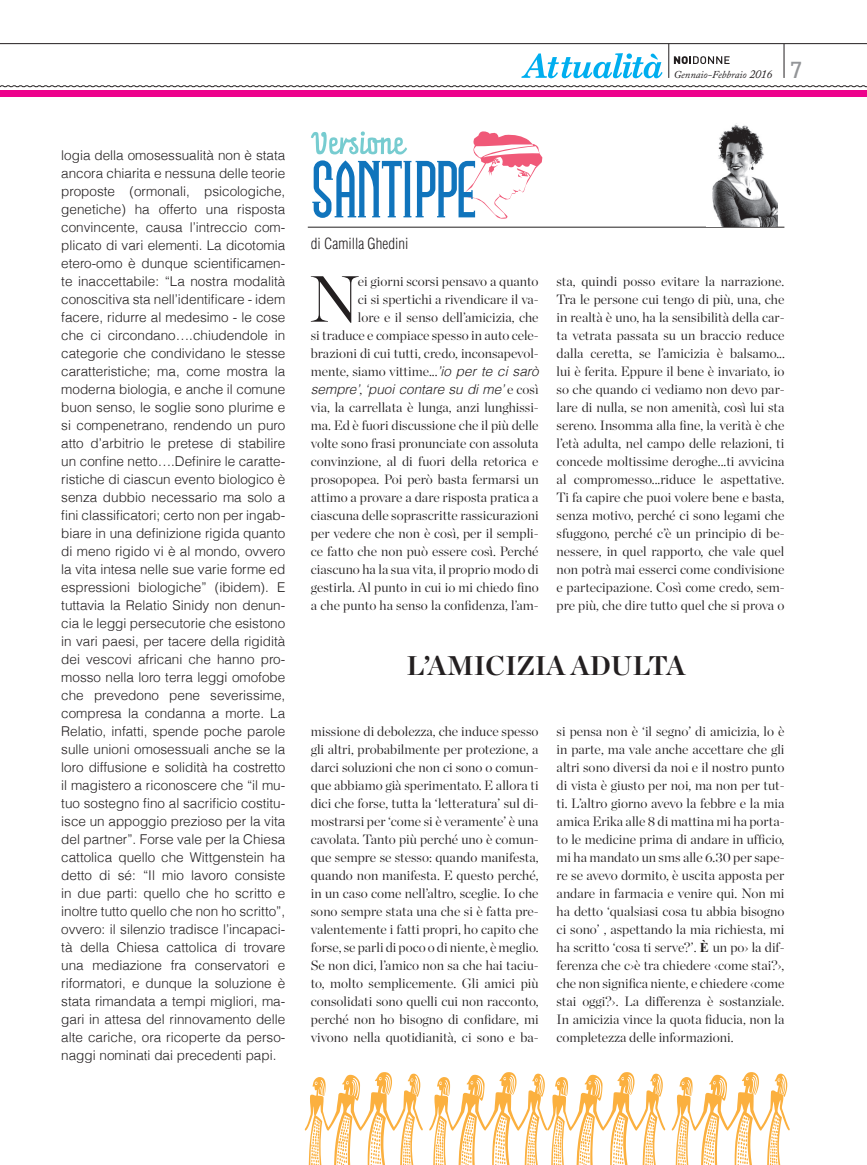
<style>
.page{position:relative;width:867px;height:1165px;background:#fff}
.page>*{position:absolute;margin:0;border:0;box-sizing:border-box;transform-origin:0 0}
.t1{font:300 65.1px "Chronicle Display";color:#231f20}
.t2{font:700 27px "Chronicle Display";color:#231f20}
.t3{font:300 condensed 15px "Helvetica";color:#231f20}
.t4{font:300 13.5px/18px "Chronicle Display";color:#231f20;text-align:justify}
.t5{font:300 13.5px/18px "Helvetica";color:#231f20;text-align:justify}
.t6{font:italic 300 13.5px "Helvetica";color:#231f20}
.t7{font:italic 10.5px "Adobe Caslon Pro";color:#231f20}
.s1{font-size:12px}
.s2{font-family:"The Serif Caps";font-style:normal;font-size:24px;color:#939598}
.s3{font-family:"Helvetica";font-style:italic}
.s4{font-family:"Chronicle Display";font-style:normal}
.s5{font-family:"Times New Roman";font-weight:700}
</style>
<div class="page">
<div style="left:0;top:90px;width:867px;height:7px;background:#ed028c"></div>
<svg style="left:674px;top:56px;width:55px;height:8px"></svg>
<svg style="left:0;top:85px;width:867px;height:3px"></svg>
<hr style="left:783px;top:44px;width:1px;height:34px;background:#231f20">
<hr style="left:668px;top:44px;width:1px;height:34px;background:#231f20">
<hr style="left:0;top:43px;width:867px;height:1px;background:#231f20">
<svg style="left:521px;top:53px;width:141px;height:25px"></svg>
<svg style="left:305px;top:1072px;width:118px;height:92px"></svg>
<svg style="left:429px;top:1072px;width:236px;height:92px"></svg>
<svg style="left:671px;top:1072px;width:118px;height:92px"></svg>
<svg style="left:311px;top:131px;width:231px;height:88px"></svg>
<hr style="left:308px;top:227px;width:476px;height:1px;background:#231f20">
<img style="left:712px;top:123px;width:65px;height:104px">
<p class="t7" style="left:674px;top:68px;width:129px">Gennaio-Febbraio <span class="s1">2016</span> <span class="s2">7</span></p>
<p class="t5" style="left:61px;top:146px;width:225px">logia della omosessualità non è stata ancora chiarita e nessuna delle teorie proposte (ormonali, psicologiche, genetiche) ha offerto una risposta convincente, causa l’intreccio com&shy;plicato di vari elementi. La dicotomia etero-omo è dunque scientificamen&shy;te inaccettabile: “La nostra modalità conoscitiva sta nell’identificare - idem facere, ridurre al medesimo - le cose che ci circondano….chiudendole in categorie che condividano le stesse caratteristiche; ma, come mostra la moderna biologia, e anche il comune buon senso, le soglie sono plurime e si compenetrano, rendendo un puro atto d’arbitrio le pretese di stabilire un confine netto….Definire le caratte&shy;ristiche di ciascun evento biologico è senza dubbio necessario ma solo a fini classificatori; certo non per ingab&shy;biare in una definizione rigida quanto di meno rigido vi è al mondo, ovvero la vita intesa nelle sue varie forme ed espressioni biologiche” (ibidem). E tuttavia la Relatio Sinidy non denun&shy;cia le leggi persecutorie che esistono in vari paesi, per tacere della rigidità dei vescovi africani che hanno pro&shy;mosso nella loro terra leggi omofobe che prevedono pene severissime, compresa la condanna a morte. La Relatio, infatti, spende poche parole sulle unioni omosessuali anche se la loro diffusione e solidità ha costretto il magistero a riconoscere che “il mu&shy;tuo sostegno fino al sacrificio costitu&shy;isce un appoggio prezioso per la vita del partner”. Forse vale per la Chiesa cattolica quello che Wittgenstein ha detto di sé: “Il mio lavoro consiste in due parti: quello che ho scritto e inoltre tutto quello che non ho scritto”, ovvero: il silenzio tradisce l’incapaci&shy;tà della Chiesa cattolica di trovare una mediazione fra conservatori e riformatori, e dunque la soluzione è stata rimandata a tempi migliori, ma&shy;gari in attesa del rinnovamento delle alte cariche, ora ricoperte da perso&shy;naggi nominati dai precedenti papi.</p>
<p class="t3" style="left:311px;top:234px;width:99px">di Camilla Ghedini</p>
<h1 class="t1" style="left:309px;top:259px;width:51px">N</h1>
<p class="t4" style="left:311px;top:272px;width:229px;text-align:right">ei giorni scorsi pensavo a quanto<br>ci si spertichi a rivendicare il va-<br>lore e il senso dell’amicizia, che<br>si traduce e compiace spesso in auto cele&shy;brazioni di cui tutti, credo, inconsapevol&shy;mente, siamo vittime...<span class="s3">’io per te ci sarò</span></p>
<p class="t6" style="left:311px;top:380px;width:229px">sempre’<span class="s4">,</span> ‘puoi contare su di me’ <span class="s4">e così</span></p>
<p class="t4" style="left:311px;top:398px;width:229px">via, la carrellata è lunga, anzi lunghissi&shy;ma. Ed è fuori discussione che il più delle volte sono frasi pronunciate con assoluta convinzione, al di fuori della retorica e prosopopea. Poi però basta fermarsi un attimo a provare a dare risposta pratica a ciascuna delle soprascritte rassicurazioni per vedere che non è così, per il sempli&shy;ce fatto che non può essere così. Perché ciascuno ha la sua vita, il proprio modo di gestirla. Al punto in cui io mi chiedo fino a che punto ha senso la confidenza, l’am-</p>
<p class="t4" style="left:556px;top:271px;width:230px">sta, quindi posso evitare la narrazione.<br>Tra le persone cui tengo di più, una, che in realtà è uno, ha la sensibilità della car&shy;ta vetrata passata su un braccio reduce dalla ceretta, se l’amicizia è balsamo... lui è ferita. Eppure il bene è invariato, io so che quando ci vediamo non devo par&shy;lare di nulla, se non amenità, così lui sta sereno. Insomma alla fine, la verità è che l’età adulta, nel campo delle relazioni, ti concede moltissime deroghe...ti avvicina al compromesso...riduce le aspettative.<br>Ti fa capire che puoi volere bene e basta, senza motivo, perché ci sono legami che sfuggono, perché c’è un principio di be&shy;nessere, in quel rapporto, che vale quel non potrà mai esserci come condivisione e partecipazione. Così come credo, sem&shy;pre più, che dire tutto quel che si prova o</p>
<h2 class="t2" style="left:407px;top:648px;width:280px">L’AMICIZIA ADULTA</h2>
<p class="t4" style="left:311px;top:722px;width:229px">missione di debolezza, che induce spesso gli altri, probabilmente per protezione, a darci soluzioni che non ci sono o comun&shy;que abbiamo già sperimentato. E allora ti dici che forse, tutta la ‘letteratura’ sul di&shy;mostrarsi per ‘come si è veramente’ è una cavolata. Tanto più perché uno è comun&shy;que sempre se stesso: quando manifesta, quando non manifesta. E questo perché, in un caso come nell’altro, sceglie. Io che sono sempre stata una che si è fatta pre&shy;valentemente i fatti propri, ho capito che forse, se parli di poco o di niente, è meglio.<br>Se non dici, l’amico non sa che hai taciu&shy;to, molto semplicemente. Gli amici più consolidati sono quelli cui non racconto, perché non ho bisogno di confidare, mi vivono nella quotidianità, ci sono e ba-</p>
<p class="t4" style="left:556px;top:721px;width:230px">si pensa non è ‘il segno’ di amicizia, lo è in parte, ma vale anche accettare che gli altri sono diversi da noi e il nostro punto di vista è giusto per noi, ma non per tut&shy;ti. L’altro giorno avevo la febbre e la mia amica Erika alle 8 di mattina mi ha porta&shy;to le medicine prima di andare in ufficio, mi ha mandato un sms alle 6.30 per sape&shy;re se avevo dormito, è uscita apposta per andare in farmacia e venire qui. Non mi ha detto ‘qualsiasi cosa tu abbia bisogno ci sono’ , aspettando la mia richiesta, mi ha scritto ‘cosa ti serve?’. <span class="s5">È</span> un po› la dif&shy;ferenza che c›è tra chiedere ‹come stai?›, che non significa niente, e chiedere ‹come stai oggi?›. La differenza è sostanziale.<br>In amicizia vince la quota fiducia, non la completezza delle informazioni.</p>
</div>
